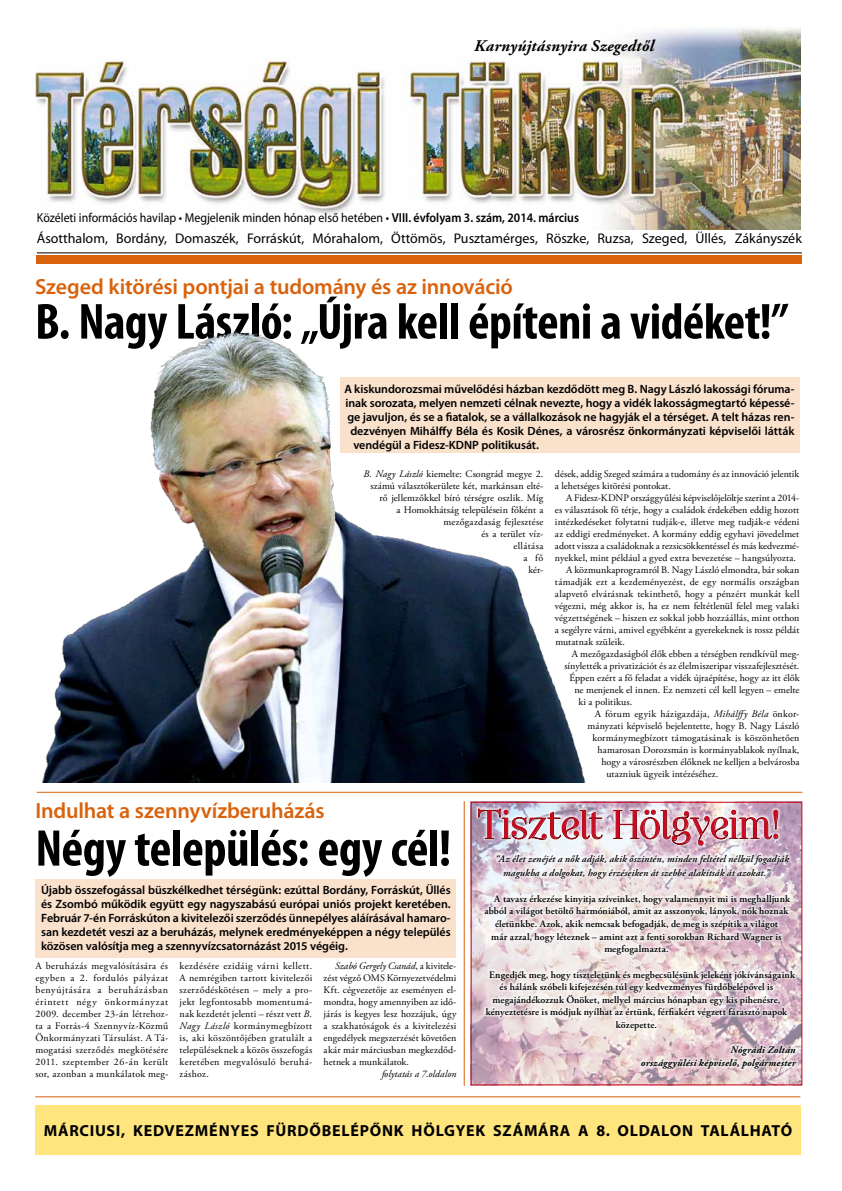
<style>
.page{position:relative;width:842px;height:1191px;background:#fff}
.page>*{position:absolute;margin:0;border:0;box-sizing:border-box;transform-origin:0 0}
.t1{font:700 condensed 52px "Myriad Pro";letter-spacing:-.01em;color:#000}
.t2{font:700 condensed 51px "Myriad Pro";letter-spacing:-.01em;color:#000}
.t3{font:40px "Narziss Text Regular Drops";letter-spacing:-.005em;color:#cd071e}
.t4{font:600 22px "Myriad Pro";letter-spacing:-.01em;color:#d9620c}
.t5{font:italic 700 16.2px "Adobe Garamond Pro";letter-spacing:.015em;color:#000}
.t6{font:700 16px "Myriad Pro";letter-spacing:.045em;color:#000}
.t7{font:14px "Myriad Pro";color:#000}
.t8{font:13px "Myriad Pro";color:#000;scale:.92 1}
.t9{font:600 12px/14px "Myriad Pro";letter-spacing:-.005em;color:#000;text-align:justify}
.t10{font:10px/12px "Adobe Garamond Pro";letter-spacing:.01em;color:#000;text-align:justify}
.t11{font:600 10px "Adobe Garamond Pro";letter-spacing:.01em;color:#000}
.t12{font:italic 600 10px/14.6px "Adobe Garamond Pro";letter-spacing:.01em;color:#000}
.t13{font:italic 700 10px/12.6px "Adobe Garamond Pro";letter-spacing:.02em;color:#000;text-align:right}
.t14{font:10px "Adobe Garamond Pro";letter-spacing:.03em;color:#000}
.t15{font:italic 10px "Adobe Garamond Pro";letter-spacing:.005em;color:#000}
.s1{font-weight:600}
.s2{font-style:italic}
</style>
<div class="page">
<div style="left:35px;top:879px;width:421px;height:79px;background:#f9e1cc"></div>
<img style="left:473px;top:803px;width:327px;height:280px">
<div style="left:341px;top:378px;width:459px;height:75px;background:#f9e1cc"></div>
<img style="left:35px;top:28px;width:765px;height:201px">
<hr style="left:37px;top:252px;width:765px;height:1px;background:#000">
<div style="left:37px;top:255px;width:765px;height:9px;background:#d9620c"></div>
<hr style="left:35px;top:1096px;width:765px;height:1px;background:#d9620c">
<div style="left:35px;top:1105px;width:766px;height:49px;background:#ffe57d"></div>
<img style="left:42px;top:329px;width:586px;height:453px">
<div style="left:476px;top:805px;width:323px;height:266px;background:#fff;opacity:.75"></div>
<svg style="left:478px;top:808px;width:125px;height:33px;background:#c6b1bb"></svg>
<svg style="left:613px;top:809px;width:166px;height:37px"></svg>
<div style="left:471px;top:801px;width:331px;height:284px;border:1px solid #cd071e"></div>
<hr style="left:37px;top:791px;width:765px;height:1px;background:#d9620c">
<hr style="left:464px;top:801px;width:1px;height:285px;background:#d9620c">
<h3 class="t5" style="left:474px;top:36px;width:181px">Karnyújtásnyira Szegedtől</h3>
<h3 class="t8" style="left:37px;top:210px;width:591px">Közéleti információs havilap • Megjelenik minden hónap első hetében • <span class="s1">VIII. évfolyam 3. szám, 2014. március</span></h3>
<h3 class="t7" style="left:37px;top:230px;width:766px">Ásotthalom, Bordány, Domaszék, Forráskút, Mórahalom, Öttömös, Pusztamérges, Röszke, Ruzsa, Szeged, Üllés, Zákányszék</h3>
<h3 class="t4" style="left:35px;top:272px;width:479px">Szeged kitörési pontjai a tudomány és az innováció</h3>
<h2 class="t2" style="left:35px;top:290px;width:755px">B. Nagy László: „Újra kell építeni a vidéket!”</h2>
<p class="t9" style="left:344px;top:381px;width:452px">A kiskundorozsmai művelődési házban kezdődött meg B. Nagy László lakossági fóruma-</p>
<p class="t9" style="left:345px;top:395px;width:451px">inak sorozata, melyen nemzeti célnak nevezte, hogy a vidék lakosságmegtartó képessé-</p>
<p class="t9" style="left:347px;top:409px;width:449px">ge javuljon, és se a fiatalok, se a vállalkozások ne hagyják el a térséget. A telt házas ren-</p>
<p class="t9" style="left:350px;top:423px;width:446px">dezvényen Mihálffy Béla és Kosik Dénes, a városrész önkormányzati képviselői látták</p>
<p class="t9" style="left:353px;top:437px;width:187px">vendégül a Fidesz-KDNP politikusát.</p>
<p class="t10" style="left:363px;top:468px;width:182px;text-align:right"><span class="s2">B. Nagy László</span> kiemelte: Csongrád megye 2. számú választókerülete két, markánsan elté&shy;rő jellemzőkkel bíró térségre oszlik. Míg<br>a Homokhátság településein főként a mezőgazdaság fejlesztése<br>és a terület víz-<br>ellátása<br>a fő<br>kér-</p>
<p class="t10" style="left:555px;top:468px;width:246px">dések, addig Szeged számára a tudomány és az innováció jelentik a lehetséges kitörési pontokat.</p>
<p class="t10" style="left:566px;top:492px;width:235px">A Fidesz-KDNP országgyűlési képviselőjelöltje szerint a 2014-</p>
<p class="t10" style="left:555px;top:504px;width:246px">es választások fő tétje, hogy a családok érdekében eddig hozott</p>
<p class="t10" style="left:555px;top:516px;width:246px">intézkedéseket folytatni tudják-e, illetve meg tudják-e védeni</p>
<p class="t10" style="left:555px;top:528px;width:246px">az eddigi eredményeket. A kormány eddig egyhavi jövedelmet</p>
<p class="t10" style="left:555px;top:540px;width:246px">adott vissza a családoknak a rezsicsökkentéssel és más kedvezmé-</p>
<p class="t10" style="left:555px;top:552px;width:243px">nyekkel, mint például a gyed extra bevezetése – hangsúlyozta.</p>
<p class="t10" style="left:566px;top:564px;width:235px">A közmunkaprogramról B. Nagy László elmondta, bár sokan</p>
<p class="t10" style="left:555px;top:576px;width:246px">támadják ezt a kezdeményezést, de egy normális országban</p>
<p class="t10" style="left:555px;top:588px;width:246px">alapvető elvárásnak tekinthető, hogy a pénzért munkát kell</p>
<p class="t10" style="left:555px;top:600px;width:246px">végezni, még akkor is, ha ez nem feltétlenül felel meg valaki</p>
<p class="t10" style="left:555px;top:612px;width:246px">végzettségének – hiszen ez sokkal jobb hozzáállás, mint otthon</p>
<p class="t10" style="left:555px;top:624px;width:246px">a segélyre várni, amivel egyébként a gyerekeknek is rossz példát</p>
<p class="t10" style="left:555px;top:636px;width:71px">mutatnak szüleik.</p>
<p class="t10" style="left:572px;top:648px;width:229px">A mezőgazdaságból élők ebben a térségben rendkívül meg-</p>
<p class="t10" style="left:564px;top:660px;width:237px">sínylették a privatizációt és az élelmiszeripar visszafejlesztését.</p>
<p class="t10" style="left:569px;top:672px;width:232px">Éppen ezért a fő feladat a vidék újraépítése, hogy az itt élők</p>
<p class="t10" style="left:574px;top:684px;width:226px">ne menjenek el innen. Ez nemzeti cél kell legyen – emelte</p>
<p class="t10" style="left:578px;top:696px;width:55px">ki a politikus.</p>
<p class="t14" style="left:595px;top:708px;width:206px">A fórum egyik házigazdája, <span class="s2">Mihálffy Béla</span> önkor-</p>
<p class="t10" style="left:587px;top:720px;width:213px">mányzati képviselő bejelentette, hogy B. Nagy László</p>
<p class="t10" style="left:592px;top:732px;width:208px">kormánymegbízott támogatásának is köszönhetően</p>
<p class="t10" style="left:597px;top:744px;width:203px">hamarosan Dorozsmán is kormányablakok nyílnak,</p>
<p class="t10" style="left:601px;top:756px;width:200px">hogy a városrészben élőknek ne kelljen a belvárosba</p>
<p class="t10" style="left:606px;top:768px;width:113px">utazniuk ügyeik intézéséhez.</p>
<h3 class="t3" style="left:477px;top:801px;width:304px">Tisztelt Hölgyeim!</h3>
<p class="t12" style="left:503px;top:851px;width:287px;text-indent:-8px">“Az élet zenéjét a nők adják, akik őszintén, minden feltétel nélkül fogadják magukba a dolgokat, hogy érzéseiken át szebbé alakítsák át azokat.”</p>
<p class="t11" style="left:494px;top:892px;width:297px">A tavasz érkezése kinyitja szíveinket, hogy valamennyit mi is meghalljunk</p>
<p class="t11" style="left:485px;top:905px;width:305px">abból a világot betöltő harmóniából, amit az asszonyok, lányok, nők hoznak</p>
<p class="t11" style="left:495px;top:918px;width:285px">életünkbe. Azok, akik nemcsak befogadják, de meg is szépítik a világot</p>
<p class="t11" style="left:491px;top:930px;width:292px">már azzal, hogy léteznek – amint azt a fenti sorokban Richard Wagner is</p>
<p class="t11" style="left:604px;top:943px;width:66px">megfogalmazta.</p>
<p class="t11" style="left:489px;top:968px;width:307px">Engedjék meg, hogy tiszteletünk és megbecsülésünk jeleként jókívánságaink</p>
<p class="t11" style="left:500px;top:981px;width:275px">és hálánk szóbeli kifejezésén túl egy kedvezményes fürdőbelépővel is</p>
<p class="t11" style="left:493px;top:994px;width:289px">megajándékozzuk Önöket, mellyel március hónapban egy kis pihenésre,</p>
<p class="t11" style="left:486px;top:1006px;width:303px">kényeztetésre is módjuk nyílhat az értünk, férfiakért végzett fárasztó napok</p>
<p class="t11" style="left:616px;top:1019px;width:43px">közepette.</p>
<p class="t13" style="left:641px;top:1044px;width:156px">Nógrádi Zoltán<br>országgyűlési képviselő, polgármester</p>
<h3 class="t4" style="left:35px;top:796px;width:291px">Indulhat a szennyvízberuházás</h3>
<h1 class="t1" style="left:35px;top:815px;width:417px">Négy település: egy cél!</h1>
<p class="t9" style="left:41px;top:882px;width:411px">Újabb összefogással büszkélkedhet térségünk: ezúttal Bordány, Forráskút, Üllés és Zsombó működik együtt egy nagyszabású európai uniós projekt keretében.<br>Február 7-én Forráskúton a kivitelezői szerződés ünnepélyes aláírásával hamaro&shy;san kezdetét veszi az a beruházás, melynek eredményeképpen a négy település közösen valósítja meg a szennyvízcsatornázást 2015 végéig.</p>
<p class="t10" style="left:35px;top:960px;width:134px">A beruházás megvalósítására és egyben a 2. fordulós pályázat benyújtására a beruházásban érintett négy önkormányzat 2009. december 23-án létrehoz&shy;ta a Forrás-4 Szennyvíz-Közmű Önkormányzati Társulást. A Tá&shy;mogatási szerződés megkötésére 2011. szeptember 26-án került sor, azonban a munkálatok meg-</p>
<p class="t10" style="left:180px;top:960px;width:134px">kezdésére ezidáig várni kellett.<br>A nemrégiben tartott kivitelezői szerződéskötésen – mely a pro&shy;jekt legfontosabb momentumá&shy;nak kezdetét jelenti – részt vett <span class="s2">B.<br>Nagy László</span> kormánymegbízott is, aki köszöntőjében gratulált a településeknek a közös összefogás keretében megvalósuló beruhá&shy;záshoz.</p>
<p class="t10" style="left:324px;top:960px;width:134px;text-indent:11px"><span class="s2">Szabó Gergely Csanád</span>, a kivitele&shy;zést végző OMS Környezetvédelmi Kft. cégvezetője az eseményen el&shy;mondta, hogy amennyiben az idő&shy;járás is kegyes lesz hozzájuk, úgy a szakhatóságok és a kivitelezési engedélyek megszerzését követően akár már márciusban megkezdőd&shy;hetnek a munkálatok.</p>
<p class="t15" style="left:382px;top:1068px;width:76px">folytatás a 7.oldalon</p>
<h3 class="t6" style="left:44px;top:1119px;width:750px">MÁRCIUSI, KEDVEZMÉNYES FÜRDŐBELÉPŐNK HÖLGYEK SZÁMÁRA A 8. OLDALON TALÁLHATÓ</h3>
</div>
